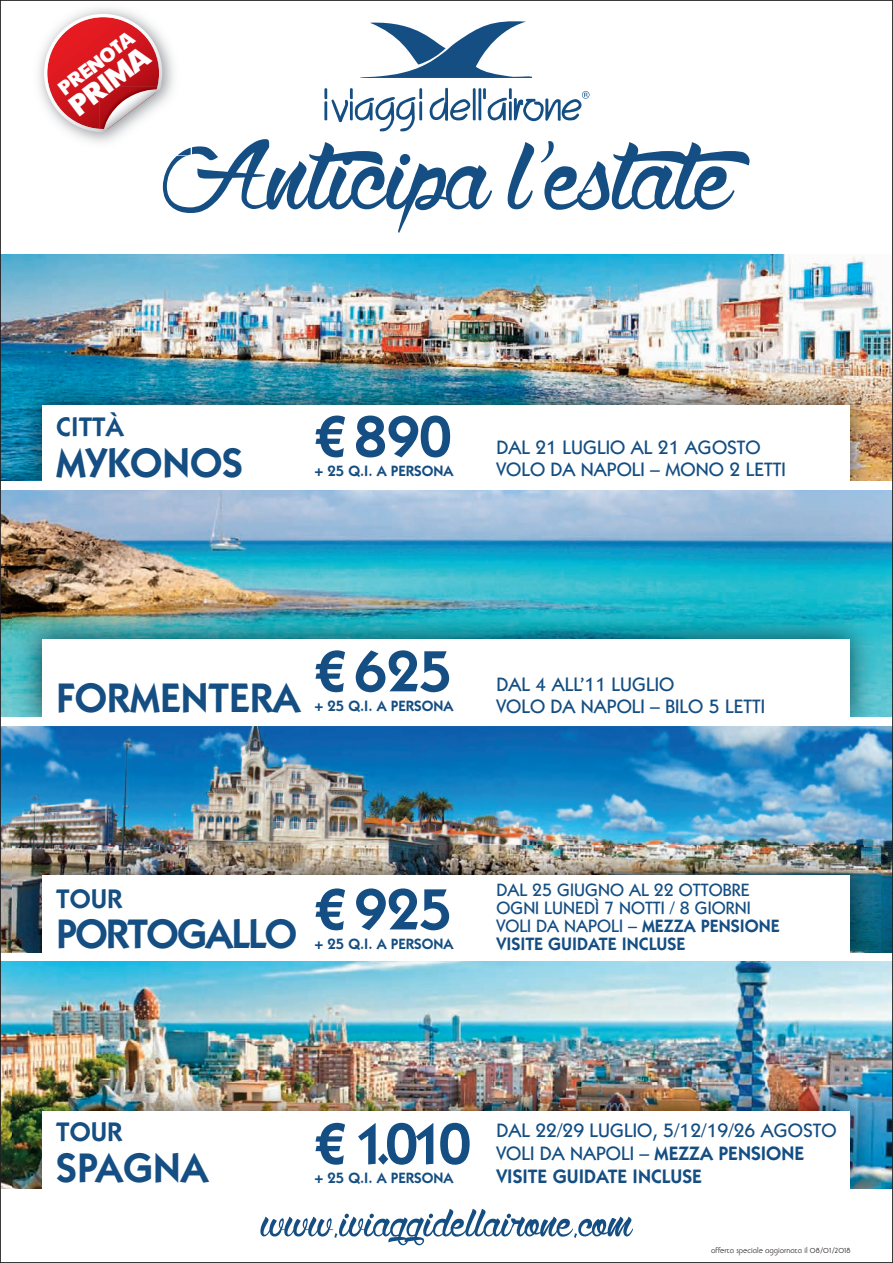
<style>
.page{position:relative;width:893px;height:1263px;background:#fff}
.page>*{position:absolute;margin:0;border:0;box-sizing:border-box;transform-origin:0 0}
.t1{font:300 160.5px "Wolfinthe City";color:#144e82}
.t2{font:300 66px "Wolfinthe City";color:#144e82}
.t3{font:600 58.35px "Itc Kabel LT";letter-spacing:-.05em;color:#144e82}
.t4{font:600 41.55px "Itc Kabel LT";color:#144e82}
.t5{font:600 41.55px "Itc Kabel LT";letter-spacing:-.04em;color:#144e82}
.t6{font:900 28.5px "Plak LT";color:#fff}
.t7{font:600 27px "Itc Kabel LT";color:#144e82}
.t8{font:900 19.65px "Plak LT";color:#fff}
.t9{font:500 19.5px/21.3px "Itc Kabel LT";color:#144e82}
.t10{font:500 18px/18px "Itc Kabel LT";color:#144e82}
.t11{font:600 15px "Itc Kabel LT";color:#144e82}
.t12{font:9px "Linotype Banjoman";color:#231f20}
.s1{font-weight:600}
</style>
<div class="page">
<img style="left:2px;top:254px;width:889px;height:227px">
<img style="left:13px;top:376px;width:867px;height:105px">
<div style="left:43px;top:406px;width:807px;height:76px;background:#fff"></div>
<img style="left:2px;top:490px;width:889px;height:227px">
<img style="left:13px;top:610px;width:867px;height:107px">
<div style="left:43px;top:639px;width:807px;height:79px;background:#fff"></div>
<img style="left:2px;top:726px;width:889px;height:227px">
<img style="left:13px;top:845px;width:867px;height:108px">
<div style="left:43px;top:875px;width:807px;height:80px;background:#fff"></div>
<img style="left:2px;top:962px;width:889px;height:227px">
<img style="left:13px;top:1082px;width:867px;height:107px">
<div style="left:43px;top:1111px;width:807px;height:78px;background:#fff"></div>
<svg style="left:324px;top:88px;width:98px;height:43px"></svg>
<svg style="left:430px;top:88px;width:159px;height:33px"></svg>
<svg style="left:360px;top:21px;width:172px;height:57px"></svg>
<img style="left:178px;top:148px;width:13px;height:7px">
<svg style="left:44px;top:14px;width:118px;height:118px"></svg>
<p class="t8" style="left:54px;top:81px;width:90px;rotate:-37deg">PRENOTA</p>
<h3 class="t6" style="left:63px;top:95px;width:93px;rotate:-37deg">PRIMA</h3>
<h1 class="t1" style="left:161px;top:60px;width:572px">Anticipal’estate</h1>
<h3 class="t7" style="left:56px;top:418px;width:69px">CITTÀ</h3>
<h3 class="t4" style="left:56px;top:448px;width:397px">MYKONOS <sup>€890</sup></h3>
<p class="t11" style="left:314px;top:466px;width:141px">+ 25 Q.I. A PERSONA</p>
<p class="t9" style="left:496px;top:439px;width:291px">DAL 21 LUGLIO AL 21 AGOSTO<br>VOLO DA NAPOLI – MONO 2 LETTI</p>
<h3 class="t4" style="left:56px;top:683px;width:397px">FORMENTERA <sup>€625</sup></h3>
<p class="t11" style="left:314px;top:701px;width:141px">+ 25 Q.I. A PERSONA</p>
<p class="t9" style="left:496px;top:676px;width:270px">DAL 4 ALL’11 LUGLIO<br>VOLO DA NAPOLI – BILO 5 LETTI</p>
<h3 class="t7" style="left:56px;top:889px;width:68px">TOUR</h3>
<h3 class="t5" style="left:56px;top:920px;width:242px">PORTOGALLO</h3>
<h3 class="t3" style="left:314px;top:889px;width:139px">€925</h3>
<p class="t11" style="left:314px;top:939px;width:141px">+ 25 Q.I. A PERSONA</p>
<p class="t10" style="left:496px;top:883px;width:285px">DAL 25 GIUGNO AL 22 OTTOBRE<br>OGNI LUNEDÌ 7 NOTTI / 8 GIORNI<br>VOLI DA NAPOLI – <span class="s1">MEZZA PENSIONE<br>VISITE GUIDATE INCLUSE</span></p>
<h3 class="t7" style="left:56px;top:1123px;width:68px">TOUR</h3>
<h3 class="t4" style="left:56px;top:1153px;width:154px">SPAGNA</h3>
<h3 class="t3" style="left:314px;top:1124px;width:158px">€ 1.010</h3>
<p class="t11" style="left:314px;top:1173px;width:141px">+ 25 Q.I. A PERSONA</p>
<p class="t9" style="left:496px;top:1120px;width:342px;line-height:23px">DAL 22/29 LUGLIO, 5/12/19/26 AGOSTO<br>VOLI DA NAPOLI – <span class="s1">MEZZA PENSIONE<br>VISITE GUIDATE INCLUSE</span></p>
<h2 class="t2" style="left:261px;top:1175px;width:373px">www.iviaggidellairone.com</h2>
<p class="t12" style="left:711px;top:1247px;width:141px">offerta speciale aggiornata il 08/01/2018</p>
</div>
